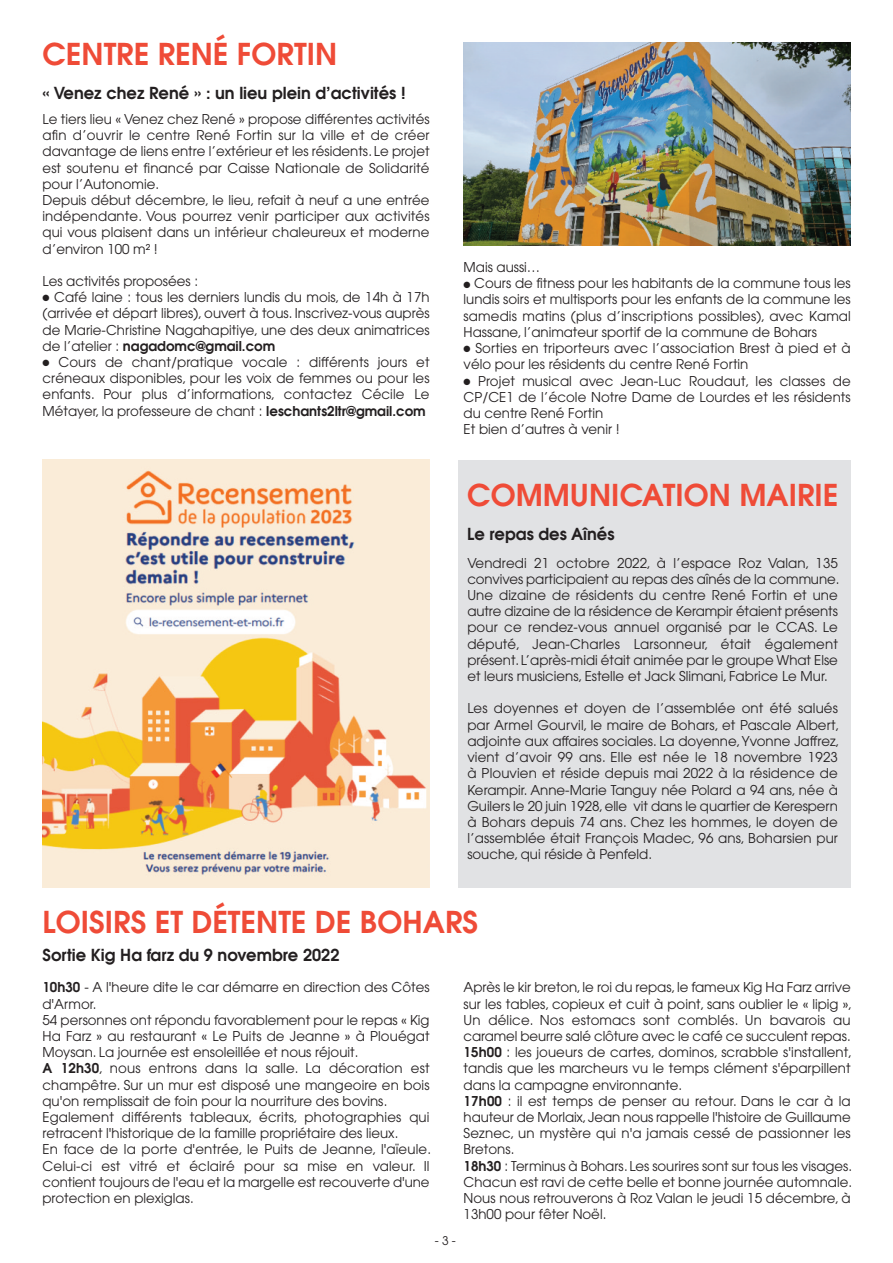
<style>
.page{position:relative;width:893px;height:1263px;background:#fff}
.page>*{position:absolute;margin:0;border:0;box-sizing:border-box;transform-origin:0 0}
.t1{font:600 30px "Avant Garde";color:#ef4b37}
.t2{font:600 16.5px "Avant Garde";color:#231f20}
.t3{font:13.5px/16.2px "Avant Garde";color:#231f20}
.t4{font:12px "Avant Garde";color:#231f20}
.s1{font-weight:600}
</style>
<div class="page">
<div style="left:458px;top:460px;width:393px;height:428px;background:#e1e2e4"></div>
<img style="left:464px;top:43px;width:387px;height:203px">
<img style="left:43px;top:459px;width:387px;height:428px">
<h1 class="t1" style="left:43px;top:37px;width:296px">CENTRE RENÉ FORTIN</h1>
<p class="t2" style="left:43px;top:83px;width:365px">« Venez chez René » : un lieu plein d’activités !</p>
<p class="t3" style="left:43px;top:112px;width:389px">Le tiers lieu « Venez chez René » propose différentes activités afin d’ouvrir le centre René Fortin sur la ville et de créer davantage de liens entre l’extérieur et les résidents. Le projet est soutenu et financé par Caisse Nationale de Solidarité pour l’Autonomie.<br>Depuis début décembre, le lieu, refait à neuf a une entrée indépendante. Vous pourrez venir participer aux activités qui vous plaisent dans un intérieur chaleureux et moderne d’environ 100 m² !</p>
<p class="t3" style="left:43px;top:274px;width:157px">Les activités proposées :</p>
<p class="t3" style="left:43px;top:290px;width:389px;text-align:justify">● Café laine : tous les derniers lundis du mois, de 14h à 17h (arrivée et départ libres), ouvert à tous. Inscrivez-vous auprès de Marie-Christine Nagahapitiye, une des deux animatrices de l’atelier : <span class="s1">nagadomc@gmail.com</span></p>
<p class="t3" style="left:43px;top:355px;width:389px;text-align:justify">● Cours de chant/pratique vocale : différents jours et créneaux disponibles, pour les voix de femmes ou pour les enfants. Pour plus d’informations, contactez Cécile Le Métayer, la professeure de chant : <span class="s1">leschants2ltr@gmail.com</span></p>
<p class="t3" style="left:464px;top:260px;width:78px">Mais aussi…</p>
<p class="t3" style="left:464px;top:276px;width:389px;text-align:justify">● Cours de fitness pour les habitants de la commune tous les lundis soirs et multisports pour les enfants de la commune les samedis matins (plus d’inscriptions possibles), avec Kamal Hassane, l’animateur sportif de la commune de Bohars</p>
<p class="t3" style="left:464px;top:341px;width:389px">● Sorties en triporteurs avec l’association Brest à pied et à vélo pour les résidents du centre René Fortin</p>
<p class="t3" style="left:464px;top:374px;width:389px">● Projet musical avec Jean-Luc Roudaut, les classes de CP/CE1 de l’école Notre Dame de Lourdes et les résidents du centre René Fortin<br>Et bien d’autres à venir !</p>
<h1 class="t1" style="left:467px;top:478px;width:373px">COMMUNICATION MAIRIE</h1>
<p class="t2" style="left:467px;top:525px;width:149px">Le repas des Aînés</p>
<p class="t3" style="left:467px;top:556px;width:374px;text-align:justify">Vendredi 21 octobre 2022, à l’espace Roz Valan, 135 convives participaient au repas des aînés de la commune.<br>Une dizaine de résidents du centre René Fortin et une autre dizaine de la résidence de Kerampir étaient présents pour ce rendez-vous annuel organisé par le CCAS. Le député, Jean-Charles Larsonneur, était également présent. L’après-midi était animée par le groupe What Else et leurs musiciens, Estelle et Jack Slimani, Fabrice Le Mur.</p>
<p class="t3" style="left:467px;top:702px;width:374px;text-align:justify">Les doyennes et doyen de l’assemblée ont été salués par Armel Gourvil, le maire de Bohars, et Pascale Albert, adjointe aux affaires sociales. La doyenne,Yvonne Jaffrez, vient d’avoir 99 ans. Elle est née le 18 novembre 1923 à Plouvien et réside depuis mai 2022 à la résidence de Kerampir. Anne-Marie Tanguy née Polard a 94 ans, née à Guilers le 20 juin 1928,elle vit dans le quartier de Kerespern à Bohars depuis 74 ans. Chez les hommes, le doyen de l’assemblée était François Madec, 96 ans, Boharsien pur souche, qui réside à Penfeld.</p>
<h1 class="t1" style="left:43px;top:905px;width:437px">LOISIRS ET DÉTENTE DE BOHARS</h1>
<p class="t2" style="left:43px;top:946px;width:299px">Sortie Kig Ha farz du 9 novembre 2022</p>
<p class="t3" style="left:42px;top:981px;width:390px"><span class="s1">10h30</span> - A l'heure dite le car démarre en direction des Côtes d'Armor.<br>54 personnes ont répondu favorablement pour le repas « Kig Ha Farz » au restaurant « Le Puits de Jeanne » à Plouégat Moysan. La journée est ensoleillée et nous réjouit.<br><span class="s1">A 12h30</span>, nous entrons dans la salle. La décoration est champêtre. Sur un mur est disposé une mangeoire en bois qu'on remplissait de foin pour la nourriture des bovins.<br>Egalement différents tableaux, écrits, photographies qui retracent l'historique de la famille propriétaire des lieux.<br>En face de la porte d'entrée, le Puits de Jeanne, l'aïeule.<br>Celui-ci est vitré et éclairé pour sa mise en valeur. Il contient toujours de l'eau et la margelle est recouverte d'une protection en plexiglas.</p>
<p class="t3" style="left:464px;top:981px;width:390px">Après le kir breton,le roi du repas,le fameux Kig Ha Farz arrive sur les tables, copieux et cuit à point, sans oublier le « lipig », Un délice. Nos estomacs sont comblés. Un bavarois au caramel beurre salé clôture avec le café ce succulent repas.<br><span class="s1">15h00</span> : les joueurs de cartes, dominos, scrabble s'installent, tandis que les marcheurs vu le temps clément s'éparpillent dans la campagne environnante.<br><span class="s1">17h00</span> : il est temps de penser au retour. Dans le car à la hauteur de Morlaix,Jean nous rappelle l'histoire de Guillaume Seznec, un mystère qui n'a jamais cessé de passionner les Bretons.<br><span class="s1">18h30</span> : Terminus à Bohars. Les sourires sont sur tous les visages.<br>Chacun est ravi de cette belle et bonne journée automnale.<br>Nous nous retrouverons à Roz Valan le jeudi 15 décembre, à 13h00 pour fêter Noël.</p>
<p class="t4" style="left:435px;top:1236px;width:23px">-3-</p>
</div>
